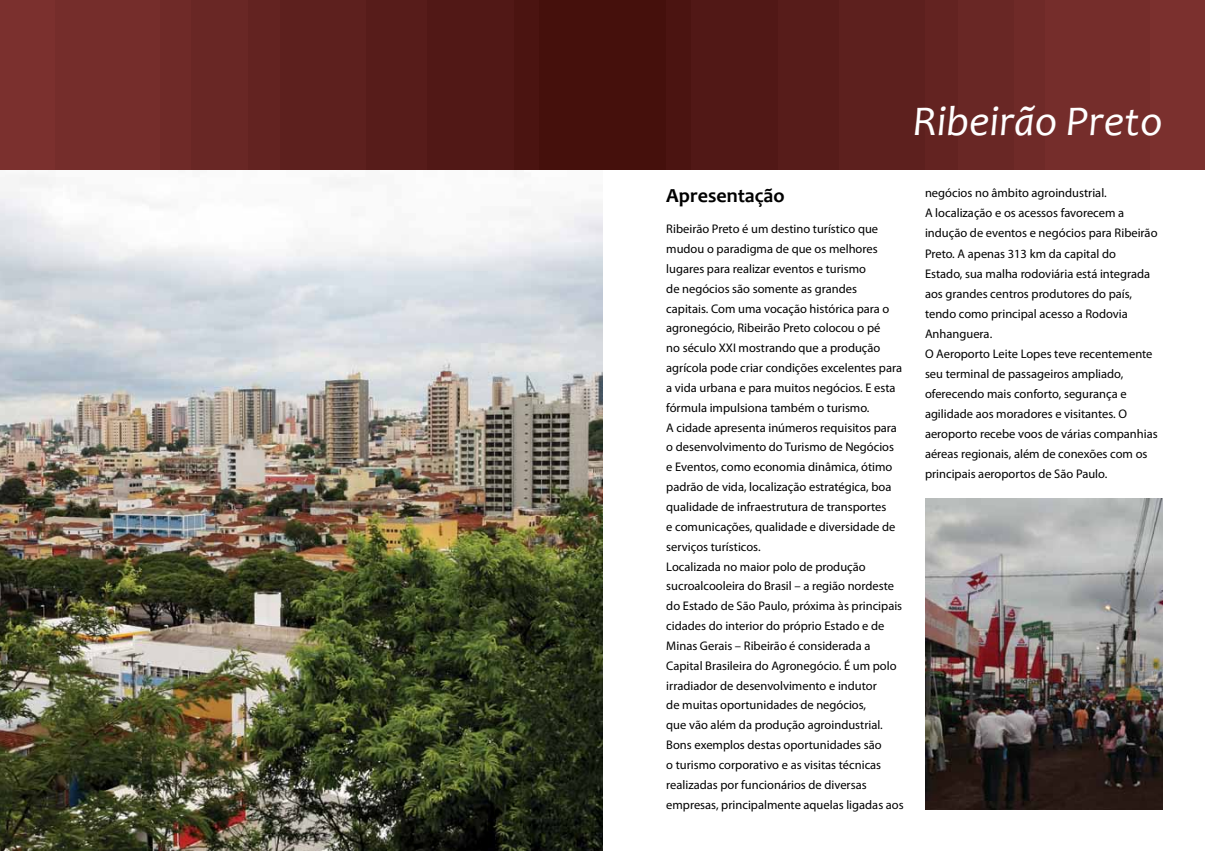
<style>
.page{position:relative;width:1205px;height:851px;background:#fff}
.page>*{position:absolute;margin:0;border:0;box-sizing:border-box;transform-origin:0 0}
.t1{font:italic 42.5px "Candara";color:#fff}
.t2{font:700 20px "Candara";color:#000}
.t3{font:12.5px/19.9px "Myriad Pro";color:#000}
</style>
<div class="page">
<div style="left:510px;top:0;width:92px;height:170px;background:#45100c"></div>
<div style="left:484px;top:0;width:55px;height:170px;background:#4b1411"></div>
<div style="left:387px;top:0;width:127px;height:170px;background:#511816"></div>
<div style="left:353px;top:0;width:73px;height:170px;background:#571c1a"></div>
<div style="left:249px;top:0;width:117px;height:170px;background:#5d201e"></div>
<div style="left:218px;top:0;width:62px;height:170px;background:#632321"></div>
<div style="left:154px;top:0;width:93px;height:170px;background:#692725"></div>
<div style="left:129px;top:0;width:62px;height:170px;background:#6f2a28"></div>
<div style="left:43px;top:0;width:117px;height:170px;background:#752d2b"></div>
<div style="left:0;top:0;width:54px;height:170px;background:#7b302e"></div>
<div style="left:602px;top:0;width:92px;height:170px;background:#45100c"></div>
<div style="left:666px;top:0;width:55px;height:170px;background:#4b1411"></div>
<div style="left:690px;top:0;width:127px;height:170px;background:#511816"></div>
<div style="left:778px;top:0;width:73px;height:170px;background:#571c1a"></div>
<div style="left:839px;top:0;width:117px;height:170px;background:#5d201e"></div>
<div style="left:925px;top:0;width:65px;height:170px;background:#632321"></div>
<div style="left:958px;top:0;width:87px;height:170px;background:#692725"></div>
<div style="left:1014px;top:0;width:62px;height:170px;background:#6f2a28"></div>
<div style="left:1045px;top:0;width:117px;height:170px;background:#752d2b"></div>
<div style="left:1150px;top:0;width:55px;height:170px;background:#7b302e"></div>
<img style="left:925px;top:498px;width:237px;height:311px">
<img style="left:0;top:174px;width:602px;height:676px">
<h1 class="t1" style="left:913px;top:95px;width:251px">Ribeirão Preto</h1>
<h2 class="t2" style="left:666px;top:184px;width:120px">Apresentação</h2>
<p class="t3" style="left:666px;top:219px;width:239px">Ribeirão Preto é um destino turístico que mudou o paradigma de que os melhores lugares para realizar eventos e turismo<br>de negócios são somente as grandes<br>capitais. Com uma vocação histórica para o agronegócio, Ribeirão Preto colocou o pé<br>no século XXI mostrando que a produção agrícola pode criar condições excelentes para a vida urbana e para muitos negócios. E esta fórmula impulsiona também o turismo.<br>A cidade apresenta inúmeros requisitos para o desenvolvimento do Turismo de Negócios<br>e Eventos, como economia dinâmica, ótimo padrão de vida, localização estratégica, boa qualidade de infraestrutura de transportes<br>e comunicações, qualidade e diversidade de serviços turísticos.<br>Localizada no maior polo de produção sucroalcooleira do Brasil – a região nordeste do Estado de São Paulo, próxima às principais cidades do interior do próprio Estado e de Minas Gerais – Ribeirão é considerada a Capital Brasileira do Agronegócio. É um polo irradiador de desenvolvimento e indutor<br>de muitas oportunidades de negócios,<br>que vão além da produção agroindustrial.<br>Bons exemplos destas oportunidades são<br>o turismo corporativo e as visitas técnicas realizadas por funcionários de diversas empresas, principalmente aquelas ligadas aos</p>
<p class="t3" style="left:925px;top:183px;width:234px">negócios no âmbito agroindustrial.<br>A localização e os acessos favorecem a indução de eventos e negócios para Ribeirão Preto. A apenas 313 km da capital do<br>Estado, sua malha rodoviária está integrada aos grandes centros produtores do país, tendo como principal acesso a Rodovia Anhanguera.<br>O Aeroporto Leite Lopes teve recentemente seu terminal de passageiros ampliado, oferecendo mais conforto, segurança e agilidade aos moradores e visitantes. O aeroporto recebe voos de várias companhias aéreas regionais, além de conexões com os principais aeroportos de São Paulo.</p>
</div>
